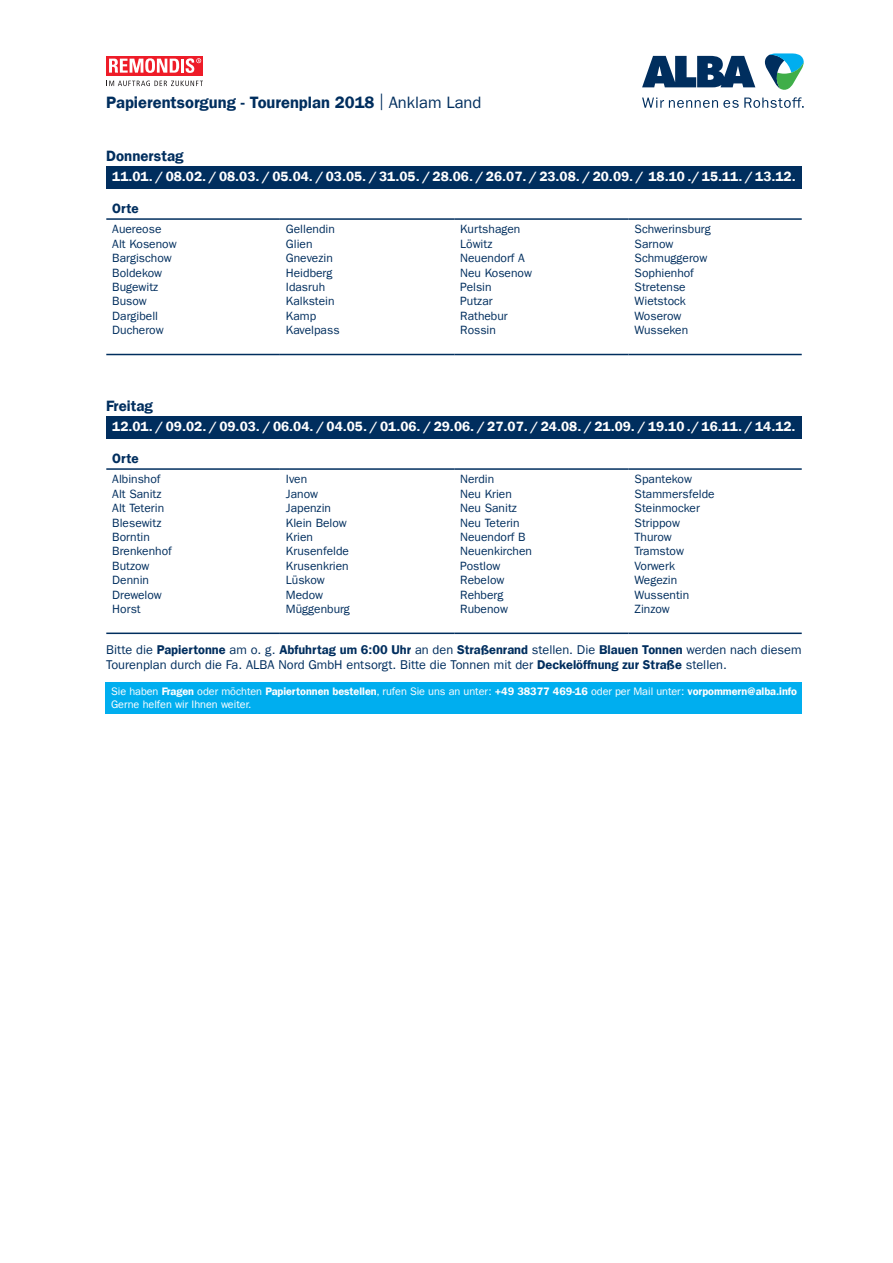
<style>
.page{position:relative;width:893px;height:1263px;background:#fff}
.page>*{position:absolute;margin:0;border:0;box-sizing:border-box;transform-origin:0 0}
.t1{font:600 16.5px "Franklin Gothic LT";color:#002e5e}
.t2{font:600 15px "Franklin Gothic LT";color:#002e5e}
.t3{font:600 13.5px "Franklin Gothic LT";color:#fff}
.t4{font:600 13.5px "Franklin Gothic LT";color:#002e5e}
.t5{font:12.75px/15.3px "Franklin Gothic LT";color:#002e5e}
.t6{font:12px/14.4px "Franklin Gothic LT";color:#002e5e}
.t7{font:10.8px/13px "Franklin Gothic LT";color:#fff}
.s1{font-weight:400}
.s2{font-weight:600}
</style>
<div class="page">
<svg style="left:642px;top:97px;width:162px;height:11px"></svg>
<svg style="left:765px;top:53px;width:39px;height:37px"></svg>
<svg style="left:642px;top:56px;width:113px;height:31px"></svg>
<div style="left:106px;top:166px;width:696px;height:23px;background:#002e5e"></div>
<hr style="left:106px;top:218px;width:174px;height:2px;background:#002e5e">
<hr style="left:280px;top:218px;width:174px;height:2px;background:#002e5e">
<hr style="left:454px;top:218px;width:175px;height:2px;background:#002e5e">
<hr style="left:629px;top:218px;width:173px;height:2px;background:#002e5e">
<hr style="left:106px;top:354px;width:174px;height:1px;background:#002e5e">
<hr style="left:280px;top:354px;width:174px;height:1px;background:#002e5e">
<hr style="left:454px;top:354px;width:175px;height:1px;background:#002e5e">
<hr style="left:629px;top:354px;width:173px;height:1px;background:#002e5e">
<div style="left:106px;top:416px;width:696px;height:23px;background:#002e5e"></div>
<hr style="left:106px;top:468px;width:174px;height:2px;background:#002e5e">
<hr style="left:280px;top:468px;width:174px;height:2px;background:#002e5e">
<hr style="left:454px;top:468px;width:175px;height:2px;background:#002e5e">
<hr style="left:629px;top:468px;width:173px;height:2px;background:#002e5e">
<hr style="left:106px;top:632px;width:174px;height:2px;background:#002e5e">
<hr style="left:280px;top:632px;width:174px;height:2px;background:#002e5e">
<hr style="left:454px;top:632px;width:175px;height:2px;background:#002e5e">
<hr style="left:629px;top:632px;width:173px;height:2px;background:#002e5e">
<div style="left:105px;top:682px;width:697px;height:32px;background:#00aeef"></div>
<div style="left:106px;top:56px;width:97px;height:19px;background:#ee1c28"></div>
<svg style="left:109px;top:58px;width:70px;height:15px"></svg>
<hr style="left:181px;top:59px;width:3px;height:14px;background:#fff">
<svg style="left:185px;top:58px;width:16px;height:15px"></svg>
<svg style="left:109px;top:81px;width:94px;height:5px"></svg>
<h1 class="t1" style="left:106px;top:92px;width:377px">Papierentsorgung - Tourenplan 2018 <span class="s1">| Anklam Land</span></h1>
<p class="t2" style="left:106px;top:147px;width:79px">Donnerstag</p>
<p class="t3" style="left:112px;top:169px;width:685px">11.01. / 08.02. / 08.03. / 05.04. / 03.05. / 31.05. / 28.06. / 26.07. / 23.08. / 20.09. / 18.10 ./ 15.11. / 13.12.</p>
<p class="t4" style="left:112px;top:200px;width:28px">Orte</p>
<p class="t6" style="left:112px;top:222px;width:66px">Auereose<br>Alt Kosenow<br>Bargischow<br>Boldekow<br>Bugewitz<br>Busow<br>Dargibell<br>Ducherow</p>
<p class="t6" style="left:286px;top:222px;width:55px">Gellendin<br>Glien<br>Gnevezin<br>Heidberg<br>Idasruh<br>Kalkstein<br>Kamp<br>Kavelpass</p>
<p class="t6" style="left:460px;top:222px;width:73px">Kurtshagen<br>Löwitz<br>Neuendorf A<br>Neu Kosenow<br>Pelsin<br>Putzar<br>Rathebur<br>Rossin</p>
<p class="t6" style="left:635px;top:222px;width:78px">Schwerinsburg<br>Sarnow<br>Schmuggerow<br>Sophienhof<br>Stretense<br>Wietstock<br>Woserow<br>Wusseken</p>
<p class="t2" style="left:106px;top:397px;width:48px">Freitag</p>
<p class="t3" style="left:112px;top:419px;width:685px">12.01. / 09.02. / 09.03. / 06.04. / 04.05. / 01.06. / 29.06. / 27.07. / 24.08. / 21.09. / 19.10 ./ 16.11. / 14.12.</p>
<p class="t4" style="left:112px;top:450px;width:28px">Orte</p>
<p class="t6" style="left:112px;top:472px;width:61px">Albinshof<br>Alt Sanitz<br>Alt Teterin<br>Blesewitz<br>Borntin<br>Brenkenhof<br>Butzow<br>Dennin<br>Drewelow<br>Horst</p>
<p class="t6" style="left:286px;top:472px;width:66px">Iven<br>Janow<br>Japenzin<br>Klein Below<br>Krien<br>Krusenfelde<br>Krusenkrien<br>Lüskow<br>Medow<br>Müggenburg</p>
<p class="t6" style="left:460px;top:472px;width:73px">Nerdin<br>Neu Krien<br>Neu Sanitz<br>Neu Teterin<br>Neuendorf B<br>Neuenkirchen<br>Postlow<br>Rebelow<br>Rehberg<br>Rubenow</p>
<p class="t6" style="left:635px;top:472px;width:82px">Spantekow<br>Stammersfelde<br>Steinmocker<br>Strippow<br>Thurow<br>Tramstow<br>Vorwerk<br>Wegezin<br>Wussentin<br>Zinzow</p>
<p class="t5" style="left:106px;top:642px;width:697px">Bitte die <span class="s2">Papiertonne</span> am o. g. <span class="s2">Abfuhrtag um 6:00 Uhr</span> an den <span class="s2">Straßenrand</span> stellen. Die <span class="s2">Blauen Tonnen</span> werden nach diesem<br>Tourenplan durch die Fa. ALBA Nord GmbH entsorgt. Bitte die Tonnen mit der <span class="s2">Deckelöffnung zur Straße</span> stellen.</p>
<p class="t7" style="left:111px;top:685px;width:687px">Sie haben <span class="s2">Fragen</span> oder möchten <span class="s2">Papiertonnen bestellen</span>, rufen Sie uns an unter: <span class="s2">+49 38377 469-16</span> oder per Mail unter: <span class="s2">vorpommern@alba.info<br></span>Gerne helfen wir Ihnen weiter.</p>
</div>
